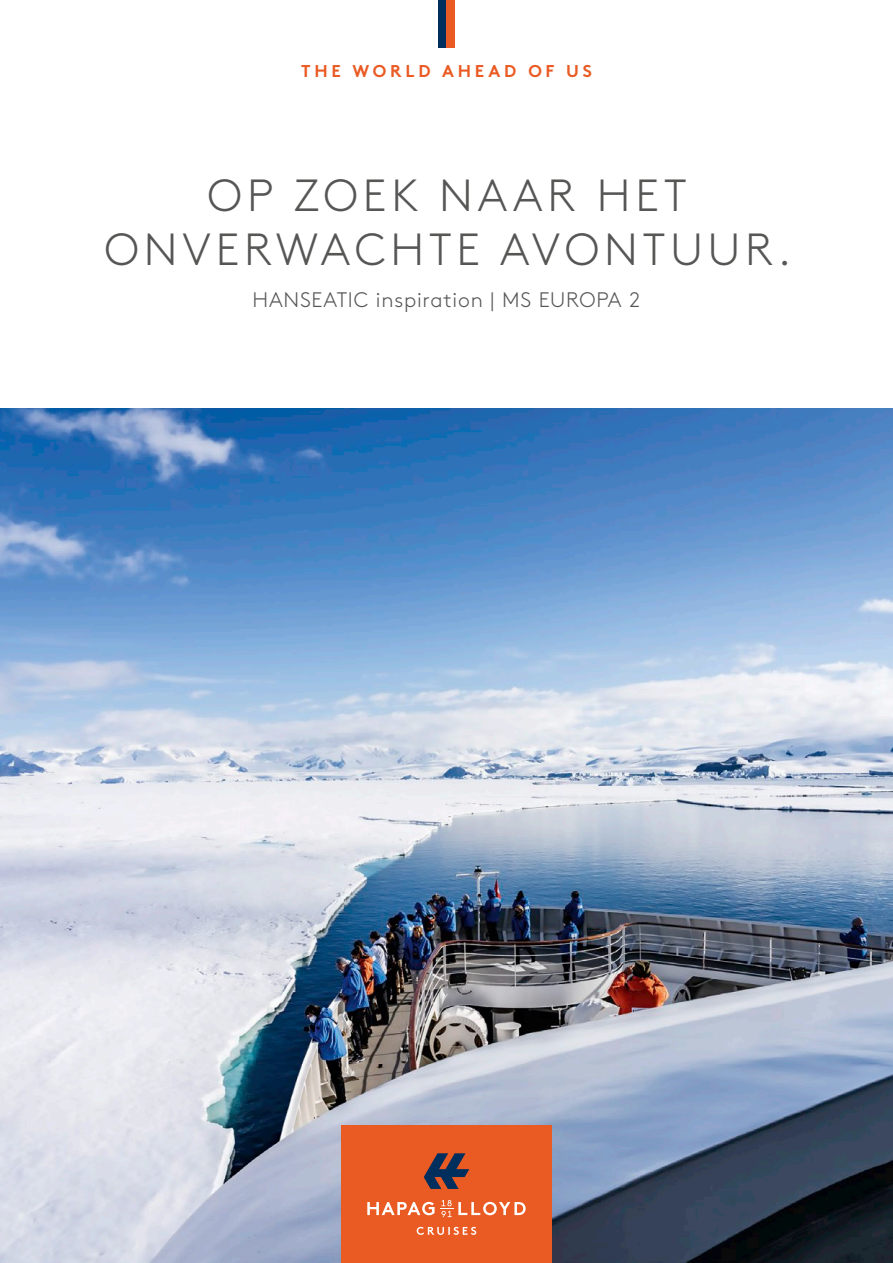
<style>
.page{position:relative;width:893px;height:1263px;background:#fff}
.page>*{position:absolute;margin:0;border:0;box-sizing:border-box;transform-origin:0 0}
.t1{font:300 45px/54px "Brown Pro";letter-spacing:.11em;color:#565655;text-align:center}
.t2{font:300 21px "Brown Pro";letter-spacing:.035em;color:#565655}
.t3{font:700 17.1px "Brown Pro";letter-spacing:.22em;color:#ea5a23}
</style>
<div class="page">
<img style="left:0;top:409px;width:893px;height:854px">
<div style="left:341px;top:1125px;width:211px;height:138px;background:#ea5a23"></div>
<svg style="left:367px;top:1200px;width:159px;height:17px"></svg>
<svg style="left:417px;top:1227px;width:59px;height:8px"></svg>
<svg style="left:424px;top:1153px;width:45px;height:36px"></svg>
<div style="left:438px;top:0;width:8px;height:48px;background:#002e5d"></div>
<div style="left:446px;top:0;width:9px;height:48px;background:#ea5a23"></div>
<p class="t3" style="left:301px;top:57px;width:292px">THE WORLD AHEAD OF US</p>
<p class="t1" style="left:104px;top:166px;width:688px">OP ZOEK NAAR HET<br>ONVERWACHTE AVONTUUR.</p>
<p class="t2" style="left:253px;top:285px;width:389px">HANSEATIC inspiration | MS EUROPA 2</p>
</div>
